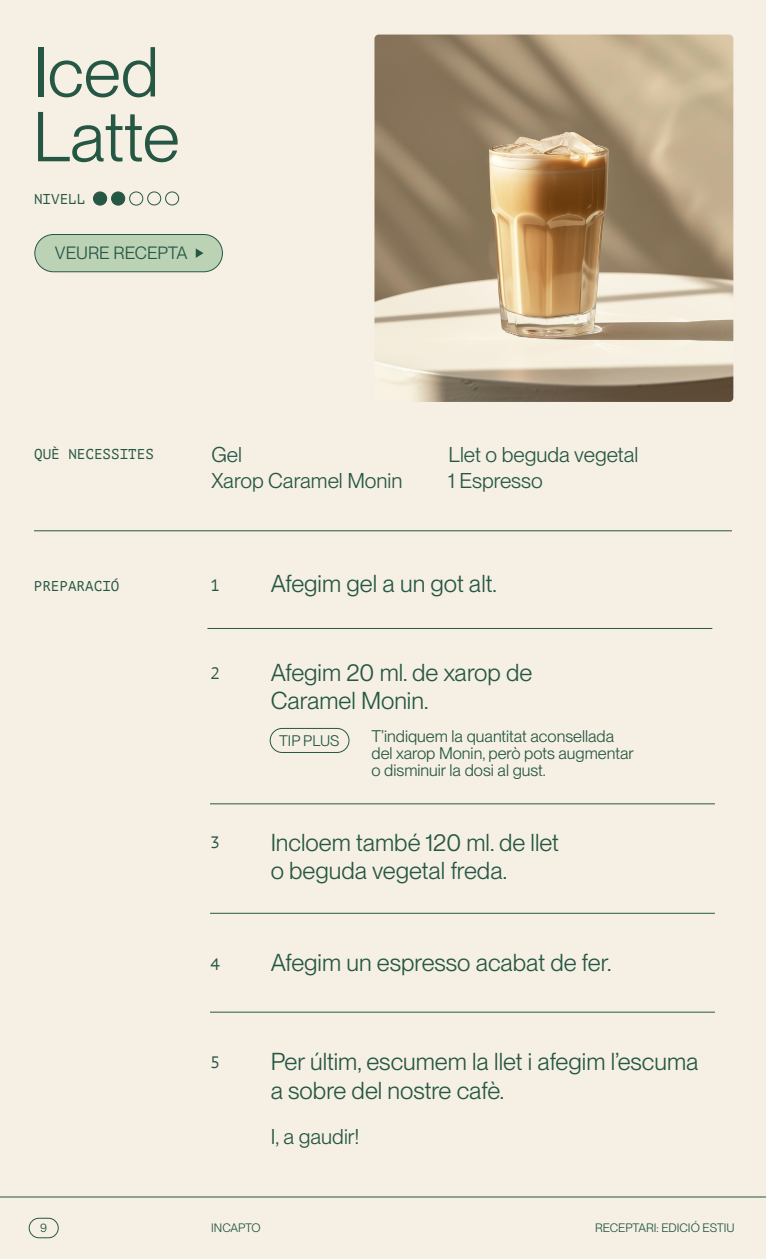
<style>
.page{position:relative;width:766px;height:1259px;background:#fff}
.page>*{position:absolute;margin:0;border:0;box-sizing:border-box;transform-origin:0 0}
.t1{font:69px/64.8px "PP Neue Montreal";letter-spacing:-.01em;color:#265744}
.t2{font:24px/28.8px "PP Neue Montreal";color:#265744}
.t3{font:21px/25.8px "PP Neue Montreal";color:#265744}
.t4{font:17.4px "PP Neue Montreal";color:#265744}
.t5{font:16.5px/16.8px "PP Neue Montreal";color:#265744}
.t6{font:16.5px "PT Mono";color:#265744}
.t7{font:15px "PP Neue Montreal";color:#265744}
.t8{font:14.25px "PT Mono";color:#265744}
.t9{font:12px "PP Neue Montreal";color:#265744}
</style>
<div class="page">
<div style="left:0;top:0;width:765px;height:1259px;background:#f6f0e4"></div>
<div style="left:29px;top:1217px;width:30px;height:21px;border:1px solid #265744;border-radius:10px"></div>
<hr style="left:0;top:1196px;width:765px;height:1px;background:#265744">
<img style="left:374px;top:35px;width:359px;height:367px">
<div style="left:93px;top:192px;width:14px;height:13px;background:#265744;border-radius:50%"></div>
<div style="left:93px;top:192px;width:14px;height:13px;border:1px solid #265744;border-radius:50%"></div>
<div style="left:111px;top:192px;width:14px;height:13px;background:#265744;border-radius:50%"></div>
<div style="left:111px;top:192px;width:14px;height:13px;border:1px solid #265744;border-radius:50%"></div>
<div style="left:129px;top:191px;width:14px;height:15px;border:1px solid #265744;border-radius:50%"></div>
<div style="left:147px;top:191px;width:14px;height:14px;border:1px solid #265744;border-radius:50%"></div>
<div style="left:165px;top:191px;width:14px;height:14px;border:1px solid #265744;border-radius:50%"></div>
<hr style="left:34px;top:530px;width:697px;height:1px;background:#265744">
<div style="left:35px;top:234px;width:187px;height:38px;background:#bbd2b5;border-radius:19px"></div>
<div style="left:34px;top:234px;width:189px;height:38px;border:1px solid #265744;border-radius:19px"></div>
<svg style="left:196px;top:248px;width:7px;height:10px"></svg>
<hr style="left:207px;top:628px;width:505px;height:1px;background:#265744">
<hr style="left:210px;top:803px;width:504px;height:1px;background:#265744">
<hr style="left:210px;top:913px;width:504px;height:1px;background:#265744">
<hr style="left:210px;top:1011px;width:504px;height:1px;background:#265744">
<div style="left:270px;top:728px;width:79px;height:25px;border:1px solid #265744;border-radius:12px"></div>
<h1 class="t1" style="left:33px;top:39px;width:148px">Iced<br>Latte</h1>
<p class="t8" style="left:34px;top:191px;width:53px">NIVELL</p>
<p class="t4" style="left:55px;top:243px;width:134px">VEURE RECEPTA</p>
<p class="t8" style="left:34px;top:447px;width:121px">QUÈ NECESSITES</p>
<p class="t3" style="left:211px;top:441px;width:192px">Gel<br>Xarop Caramel Monin</p>
<p class="t3" style="left:448px;top:441px;width:191px">Llet o beguda vegetal<br>1 Espresso</p>
<p class="t8" style="left:34px;top:578px;width:87px">PREPARACIÓ</p>
<p class="t6" style="left:210px;top:576px;width:11px">1</p>
<p class="t2" style="left:270px;top:569px;width:228px">Afegim gel a un got alt.</p>
<p class="t6" style="left:210px;top:665px;width:11px">2</p>
<p class="t2" style="left:270px;top:658px;width:263px">Afegim 20 ml. de xarop de<br>Caramel Monin.</p>
<p class="t7" style="left:279px;top:732px;width:62px">TIP PLUS</p>
<p class="t5" style="left:371px;top:727px;width:264px">T’indiquem la quantitat aconsellada del xarop Monin, però pots augmentar o disminuir la dosi al gust.</p>
<p class="t6" style="left:210px;top:833px;width:11px">3</p>
<p class="t2" style="left:270px;top:827px;width:290px">Incloem també 120 ml. de llet o beguda vegetal freda.</p>
<p class="t6" style="left:210px;top:955px;width:11px">4</p>
<p class="t2" style="left:270px;top:948px;width:342px">Afegim un espresso acabat de fer.</p>
<p class="t6" style="left:210px;top:1053px;width:11px">5</p>
<p class="t2" style="left:270px;top:1047px;width:429px">Per últim, escumem la llet i afegim l’escuma a sobre del nostre cafè.</p>
<p class="t3" style="left:271px;top:1123px;width:90px">I, a gaudir!</p>
<p class="t9" style="left:40px;top:1220px;width:8px">9</p>
<p class="t9" style="left:211px;top:1220px;width:51px">INCAPTO</p>
<p class="t9" style="left:595px;top:1220px;width:141px">RECEPTARI: EDICIÓ ESTIU</p>
</div>
